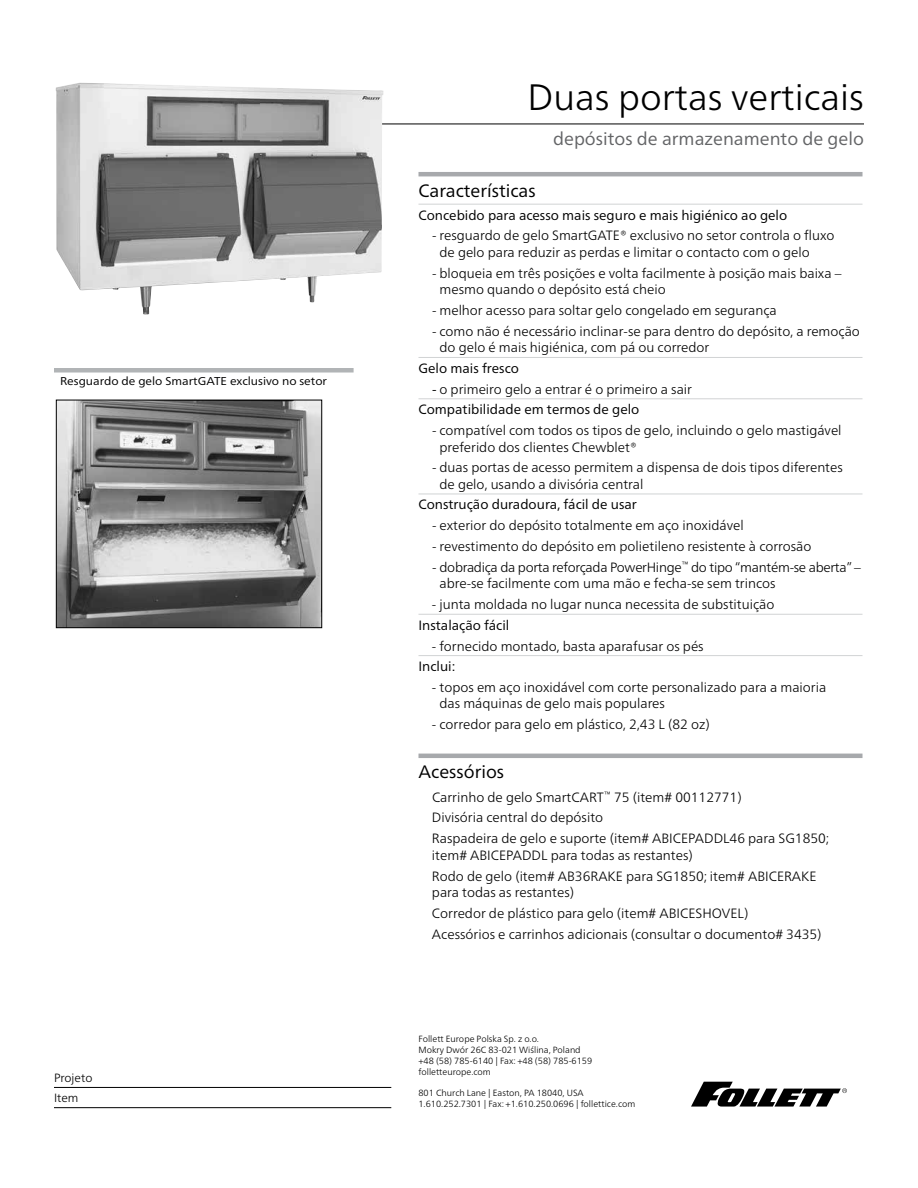
<style>
.page{position:relative;width:918px;height:1188px;background:#fff}
.page>*{position:absolute;margin:0;border:0;box-sizing:border-box;transform-origin:0 0}
.t1{font:300 36.75px "Frutiger Neue LT Pro";color:#000}
.t2{font:18px "Frutiger Neue LT Pro";color:#636466}
.t3{font:18px "Frutiger Neue LT Pro";color:#000}
.t4{font:300 13.5px/16.5px "Frutiger Neue LT Pro";color:#000}
.t5{font:13.5px "Frutiger Neue LT Pro";color:#000}
.t6{font:300 13.5px/16.5px "Frutiger Neue LT Pro";letter-spacing:-.02em;color:#000}
.t7{font:300 12px/20.4px "Frutiger Neue LT Pro";color:#000}
.t8{font:11.4px "Frutiger Neue LT Pro";color:#000;scale:1.05 1}
.t9{font:300 9px/10.8px "Frutiger Neue LT Pro";color:#000}
.s1{font-weight:400}
</style>
<div class="page">
<hr style="left:81px;top:124px;width:783px;height:1px;background:#000">
<hr style="left:418px;top:172px;width:444px;height:4px;background:#a7a9ac">
<hr style="left:418px;top:204px;width:444px;height:1px;background:#d1d3d4">
<hr style="left:418px;top:357px;width:444px;height:1px;background:#d1d3d4">
<hr style="left:418px;top:398px;width:444px;height:1px;background:#d1d3d4">
<hr style="left:418px;top:494px;width:444px;height:1px;background:#d1d3d4">
<hr style="left:418px;top:614px;width:444px;height:1px;background:#d1d3d4">
<hr style="left:418px;top:655px;width:444px;height:1px;background:#d1d3d4">
<hr style="left:418px;top:754px;width:444px;height:4px;background:#a7a9ac">
<svg style="left:691px;top:1082px;width:156px;height:25px"></svg>
<img style="left:56px;top:83px;width:327px;height:232px">
<img style="left:58px;top:402px;width:262px;height:224px">
<div style="left:56px;top:400px;width:266px;height:228px;border:1px solid #000"></div>
<div style="left:54px;top:368px;width:300px;height:5px;background:#b1b4b6"></div>
<hr style="left:54px;top:1087px;width:337px;height:1px;background:#000">
<hr style="left:54px;top:1107px;width:337px;height:1px;background:#000">
<p class="t8" style="left:60px;top:374px;width:256px">Resguardo de gelo SmartGATE exclusivo no setor</p>
<p class="t7" style="left:54px;top:1067px;width:40px">Projeto<br>Item</p>
<h1 class="t1" style="left:527px;top:75px;width:338px">Duas portas verticais</h1>
<h2 class="t2" style="left:553px;top:128px;width:312px">depósitos de armazenamento de gelo</h2>
<h2 class="t3" style="left:418px;top:180px;width:119px">Características</h2>
<p class="t5" style="left:418px;top:207px;width:370px">Concebido para acesso mais seguro e mais higiénico ao gelo</p>
<p class="t4" style="left:440px;top:227px;width:397px;text-indent:-8px">- resguardo de gelo SmartGATE® exclusivo no setor controla o fluxo de gelo para reduzir as perdas e limitar o contacto com o gelo</p>
<p class="t4" style="left:440px;top:265px;width:404px;text-indent:-8px">- bloqueia em três posições e volta facilmente à posição mais baixa – mesmo quando o depósito está cheio</p>
<p class="t4" style="left:432px;top:302px;width:346px">- melhor acesso para soltar gelo congelado em segurança</p>
<p class="t4" style="left:440px;top:323px;width:422px;text-indent:-8px">- como não é necessário inclinar-se para dentro do depósito, a remoção do gelo é mais higiénica, com pá ou corredor</p>
<p class="t5" style="left:418px;top:360px;width:102px">Gelo mais fresco</p>
<p class="t4" style="left:418px;top:379px;width:275px;line-height:20.5px;text-indent:14px"><span class="s1">-</span> o primeiro gelo a entrar é o primeiro a sair<br><span class="s1">Compatibilidade em termos de gelo</span></p>
<p class="t4" style="left:440px;top:422px;width:404px;text-indent:-8px">- compatível com todos os tipos de gelo, incluindo o gelo mastigável preferido dos clientes Chewblet®</p>
<p class="t4" style="left:440px;top:459px;width:405px;text-indent:-8px">- duas portas de acesso permitem a dispensa de dois tipos diferentes de gelo, usando a divisória central</p>
<p class="t5" style="left:418px;top:497px;width:220px">Construção duradoura, fácil de usar</p>
<p class="t4" style="left:432px;top:517px;width:313px">- exterior do depósito totalmente em aço inoxidável</p>
<p class="t4" style="left:432px;top:538px;width:381px">- revestimento do depósito em polietileno resistente à corrosão</p>
<p class="t6" style="left:439px;top:559px;width:423px;text-indent:-7px">- dobradiça da porta reforçada PowerHinge<sup>™</sup> do tipo “mantém-se aberta” – abre-se facilmente com uma mão e fecha-se sem trincos</p>
<p class="t4" style="left:432px;top:596px;width:344px">- junta moldada no lugar nunca necessita de substituição</p>
<p class="t5" style="left:418px;top:617px;width:92px">Instalação fácil</p>
<p class="t4" style="left:432px;top:637px;width:273px">- fornecido montado, basta aparafusar os pés</p>
<p class="t5" style="left:418px;top:658px;width:38px">Inclui:</p>
<p class="t4" style="left:439px;top:679px;width:388px;text-indent:-8px">- topos em aço inoxidável com corte personalizado para a maioria das máquinas de gelo mais populares</p>
<p class="t4" style="left:432px;top:716px;width:279px">- corredor para gelo em plástico, 2,43 L (82 oz)</p>
<h2 class="t3" style="left:418px;top:761px;width:87px">Acessórios</h2>
<p class="t4" style="left:432px;top:786px;width:399px;line-height:20.9px">Carrinho de gelo SmartCART<sup>™</sup> 75 (item# 00112771)<br>Divisória central do depósito<br>Raspadeira de gelo e suporte (item# ABICEPADDL46 para SG1850;</p>
<p class="t4" style="left:432px;top:844px;width:386px;line-height:20.9px">item# ABICEPADDL para todas as restantes)<br>Rodo de gelo (item# AB36RAKE para SG1850; item# ABICERAKE</p>
<p class="t4" style="left:432px;top:882px;width:391px;line-height:20.9px">para todas as restantes)<br>Corredor de plástico para gelo (item# ABICESHOVEL)<br>Acessórios e carrinhos adicionais (consultar o documento# 3435)</p>
<p class="t9" style="left:418px;top:1034px;width:175px">Follett Europe Polska Sp. z o.o.<br>Mokry Dwór 26C 83-021 Wiślina, Poland +48 (58) 785-6140 | Fax: +48 (58) 785-6159 folletteurope.com</p>
<p class="t9" style="left:418px;top:1088px;width:218px">801 Church Lane | Easton, PA 18040, USA<br>1.610.252.7301 | Fax: +1.610.250.0696 | follettice.com</p>
</div>
